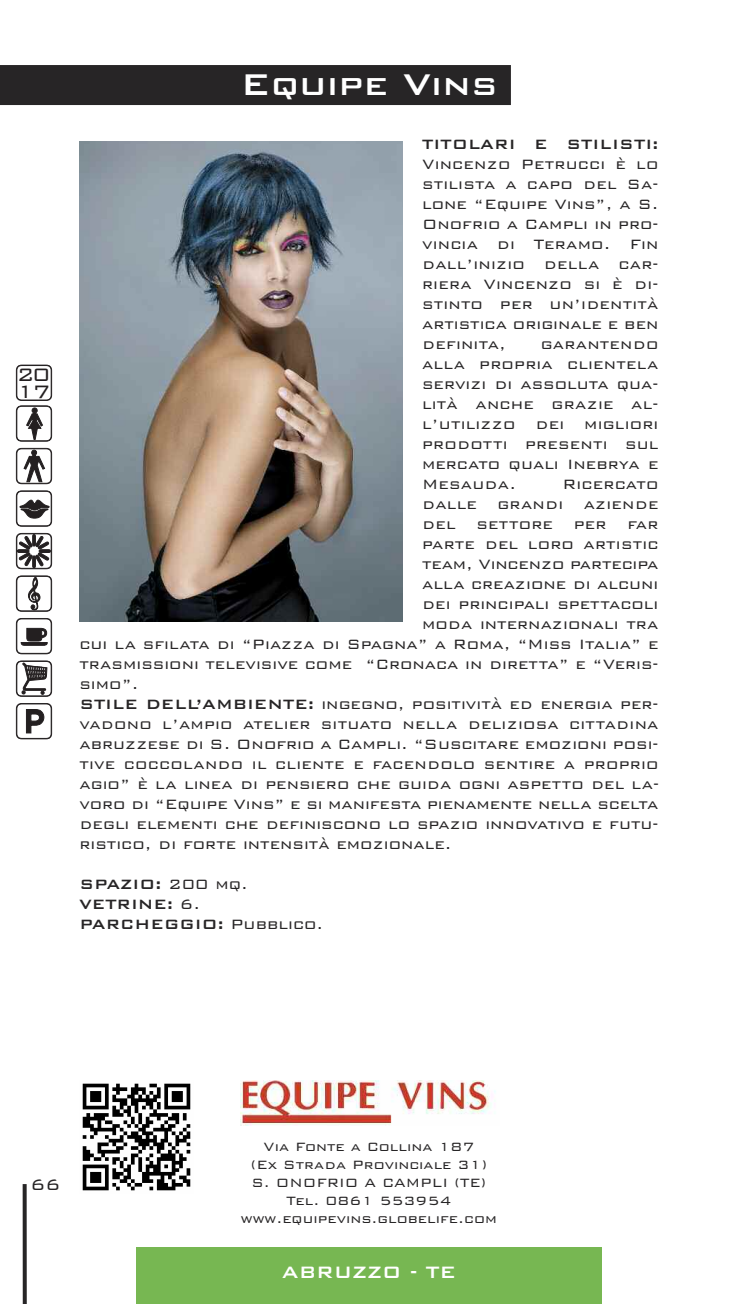
<style>
.page{position:relative;width:738px;height:1304px;background:#fff}
.page>*{position:absolute;margin:0;border:0;box-sizing:border-box;transform-origin:0 0}
.t1{font:500 40px "Bank Gothic BT";color:#fff}
.t2{font:300 24px "Bank Gothic BT";color:#231f20}
.t3{font:500 22px "Bank Gothic BT";color:#fff}
.t4{font:300 20px "Bank Gothic BT";color:#272526}
.t5{font:300 18px/20px "Bank Gothic BT";color:#272526;text-align:justify}
.t6{font:500 18px/20px "Bank Gothic BT";color:#272526}
.t7{font:300 16px/18px "Bank Gothic BT";color:#272526;text-align:center}
.s1{font-weight:500}
.s2{font-weight:300}
</style>
<div class="page">
<div style="left:0;top:65px;width:510px;height:40px;background:#272526"></div>
<svg style="left:23px;top:1184px;width:4px;height:120px"></svg>
<div style="left:136px;top:1247px;width:465px;height:57px;background:#77b752"></div>
<div style="left:16px;top:365px;width:36px;height:36px;border:2px solid #231f20;border-radius:5px"></div>
<div style="left:17px;top:366px;width:34px;height:34px;background:#fff;border-radius:5px"></div>
<div style="left:16px;top:365px;width:36px;height:35px;border:1px solid #231f20;border-radius:5px"></div>
<div style="left:16px;top:405px;width:36px;height:37px;border:2px solid #231f20;border-radius:5px"></div>
<div style="left:17px;top:406px;width:34px;height:35px;background:#fff;border-radius:5px"></div>
<div style="left:16px;top:406px;width:36px;height:35px;border:1px solid #231f20;border-radius:5px"></div>
<svg style="left:26px;top:407px;width:17px;height:33px"></svg>
<div style="left:16px;top:448px;width:36px;height:36px;border:2px solid #231f20;border-radius:5px"></div>
<div style="left:17px;top:449px;width:34px;height:34px;background:#fff;border-radius:5px"></div>
<div style="left:16px;top:448px;width:36px;height:36px;border:1px solid #231f20;border-radius:5px"></div>
<svg style="left:23px;top:450px;width:22px;height:32px"></svg>
<div style="left:16px;top:490px;width:36px;height:37px;border:2px solid #231f20;border-radius:5px"></div>
<div style="left:17px;top:491px;width:34px;height:35px;background:#fff;border-radius:5px"></div>
<div style="left:16px;top:491px;width:36px;height:35px;border:1px solid #231f20;border-radius:5px"></div>
<svg style="left:19px;top:499px;width:31px;height:20px"></svg>
<div style="left:16px;top:533px;width:36px;height:36px;border:1px solid #231f20;border-radius:5px"></div>
<svg style="left:17px;top:534px;width:34px;height:34px"></svg>
<div style="left:16px;top:575px;width:36px;height:37px;border:2px solid #231f20;border-radius:5px"></div>
<div style="left:17px;top:576px;width:34px;height:35px;background:#fff;border-radius:5px"></div>
<div style="left:16px;top:576px;width:36px;height:35px;border:1px solid #231f20;border-radius:5px"></div>
<svg style="left:28px;top:576px;width:12px;height:35px"></svg>
<div style="left:16px;top:618px;width:36px;height:36px;border:2px solid #231f20;border-radius:5px"></div>
<div style="left:17px;top:619px;width:34px;height:34px;background:#fff;border-radius:5px"></div>
<div style="left:16px;top:618px;width:36px;height:36px;border:1px solid #231f20;border-radius:5px"></div>
<svg style="left:21px;top:628px;width:27px;height:18px"></svg>
<div style="left:16px;top:660px;width:36px;height:37px;border:2px solid #231f20;border-radius:5px"></div>
<div style="left:17px;top:661px;width:34px;height:35px;background:#fff;border-radius:5px"></div>
<div style="left:16px;top:661px;width:36px;height:35px;border:1px solid #231f20;border-radius:5px"></div>
<svg style="left:22px;top:663px;width:25px;height:32px"></svg>
<div style="left:16px;top:703px;width:36px;height:36px;border:2px solid #231f20;border-radius:5px"></div>
<div style="left:17px;top:704px;width:34px;height:34px;background:#fff;border-radius:5px"></div>
<div style="left:16px;top:703px;width:36px;height:36px;border:1px solid #231f20;border-radius:5px"></div>
<svg style="left:26px;top:709px;width:18px;height:24px"></svg>
<img style="left:79px;top:142px;width:323px;height:479px">
<img style="left:241px;top:1080px;width:255px;height:45px">
<img style="left:82px;top:1083px;width:109px;height:108px">
<h2 class="t2" style="left:16px;top:359px;width:36px">20</h2>
<h2 class="t2" style="left:16px;top:375px;width:36px">17</h2>
<h1 class="t1" style="left:240px;top:58px;width:258px">Equipe Vins</h1>
<p class="t6" style="left:422px;top:133px;width:238px">TITOLARI E STILISTI:</p>
<p class="t5" style="left:422px;top:153px;width:238px">Vincenzo Petrucci è lo stilista a capo del Sa&shy;lone “Equipe Vins”, a S.<br>Onofrio a Campli in pro&shy;vincia di Teramo. Fin dall’inizio della car&shy;riera Vincenzo si è di&shy;stinto per un’identità artistica originale e ben definita,</p>
<p class="t5" style="left:422px;top:333px;width:238px;text-indent:119px">garantendo alla propria clientela servizi di assoluta qua&shy;lità anche grazie al&shy;l’utilizzo dei migliori prodotti presenti sul mercato quali Inebrya e Mesauda.</p>
<p class="t5" style="left:562px;top:473px;width:97px">Ricercato</p>
<p class="t5" style="left:422px;top:493px;width:238px">dalle grandi aziende</p>
<p class="t5" style="left:422px;top:513px;width:238px">del settore per far</p>
<p class="t5" style="left:422px;top:533px;width:238px">parte del loro artistic</p>
<p class="t5" style="left:422px;top:553px;width:238px">team, Vincenzo partecipa</p>
<p class="t5" style="left:422px;top:573px;width:238px">alla creazione di alcuni</p>
<p class="t5" style="left:422px;top:593px;width:238px">dei principali spettacoli</p>
<p class="t5" style="left:422px;top:613px;width:238px">moda internazionali tra</p>
<p class="t5" style="left:79px;top:633px;width:580px">cui la sfilata di “Piazza di Spagna” a Roma, “Miss Italia” e</p>
<p class="t5" style="left:79px;top:653px;width:580px">trasmissioni televisive come “Cronaca in diretta” e “Veris-</p>
<p class="t5" style="left:79px;top:673px;width:60px">simo”.</p>
<p class="t5" style="left:79px;top:693px;width:580px"><span class="s1">STILE DELL’AMBIENTE:</span> ingegno, positività ed energia per-</p>
<p class="t5" style="left:79px;top:713px;width:580px">vadono l’ampio atelier situato nella deliziosa cittadina</p>
<p class="t5" style="left:79px;top:733px;width:580px">abruzzese di S. Onofrio a Campli. “Suscitare emozioni posi-</p>
<p class="t5" style="left:79px;top:753px;width:580px">tive coccolando il cliente e facendolo sentire a proprio</p>
<p class="t5" style="left:79px;top:773px;width:580px">agio” è la linea di pensiero che guida ogni aspetto del la-</p>
<p class="t5" style="left:79px;top:793px;width:580px">voro di “Equipe Vins” e si manifesta pienamente nella scelta</p>
<p class="t5" style="left:79px;top:813px;width:580px">degli elementi che definiscono lo spazio innovativo e futu-</p>
<p class="t5" style="left:79px;top:833px;width:373px">ristico, di forte intensità emozionale.</p>
<p class="t6" style="left:79px;top:873px;width:245px">SPAZIO: <span class="s2">200 mq.<br></span>VETRINE: <span class="s2">6.<br></span>PARCHEGGIO: <span class="s2">Pubblico.</span></p>
<p class="t4" style="left:31px;top:1171px;width:31px">66</p>
<p class="t7" style="left:241px;top:1136px;width:257px">Via Fonte a Collina 187<br>(Ex Strada Provinciale 31)<br>S. ONOFRIO A CAMPLI (TE)<br>Tel. 0861 553954 www.equipevins.globelife.com</p>
<p class="t3" style="left:281px;top:1258px;width:176px">ABRUZZO - TE</p>
</div>
